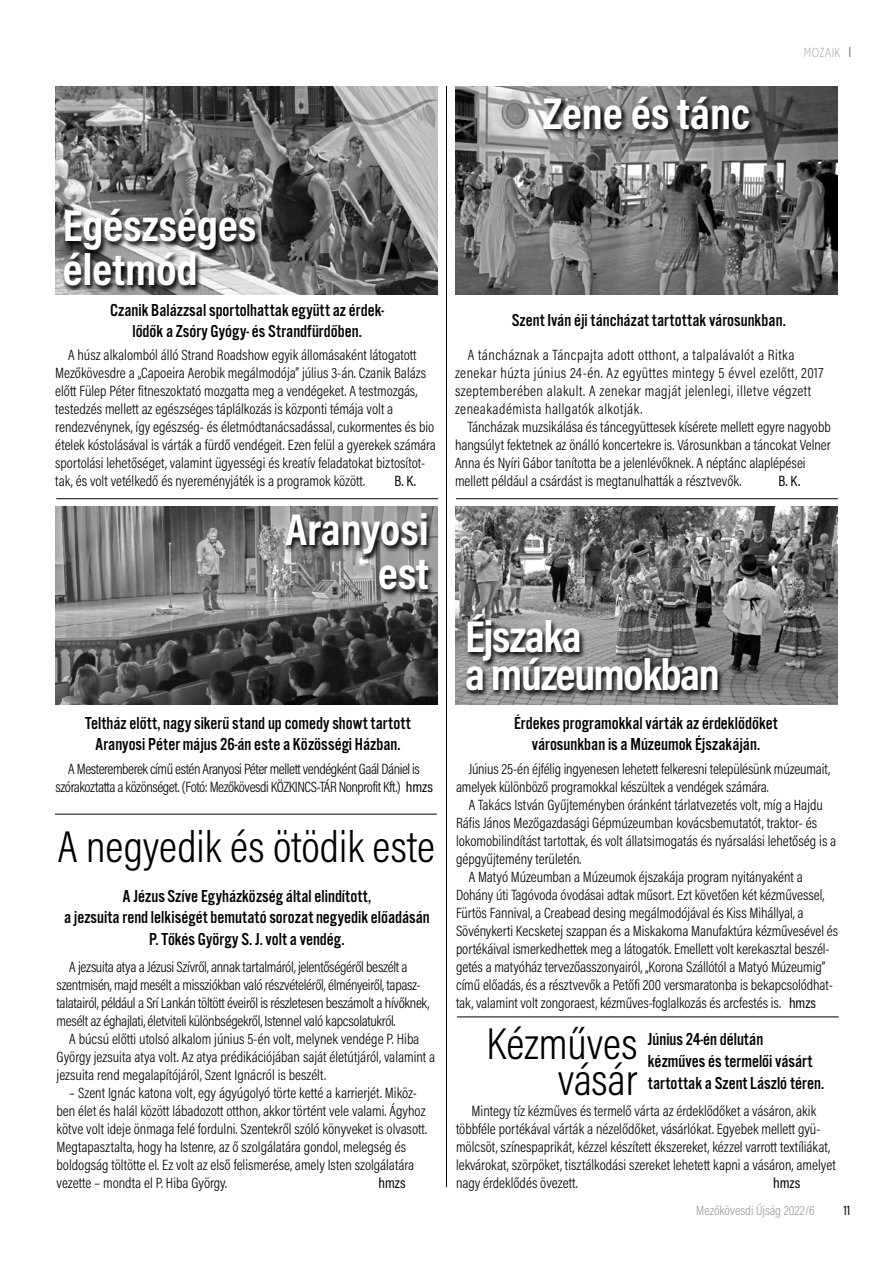
<style>
.page{position:relative;width:893px;height:1263px;background:#fff}
.page>*{position:absolute;margin:0;border:0;box-sizing:border-box;transform-origin:0 0}
.t1{font:700 45px/43.5px "Acumin Pro Cond";color:#fff}
.t2{font:300 45px/36px "Acumin Pro Cond";color:#000;text-align:right}
.t3{font:700 45px/37.5px "Acumin Pro Cond";letter-spacing:-.03em;color:#fff}
.t4{font:18px/21.6px "Alternate Got No 3 D";color:#000;text-align:center}
.t5{font:300 15px/18px "Acumin Pro Cond";color:#000}
.t6{font:300 15px/18px "Acumin Pro Cond";letter-spacing:-.02em;color:#000}
.t7{font:300 15px/18px "Acumin Pro Cond";letter-spacing:.03em;color:#000}
.t8{font:300 15px/18px "Acumin Pro Cond";letter-spacing:-.03em;color:#000;text-align:center}
.t9{font:15px "Acumin Pro Cond";color:#000}
.t10{font:300 13.5px "Acumin Pro Cond";color:#9d9d9c}
.t11{font:200 13.5px "Ingra Cd";color:#9d9d9c}
.t12{font:13.5px "Acumin Pro Cond";color:#000}
.s1{font-weight:400}
</style>
<div class="page">
<img style="left:456px;top:506px;width:381px;height:198px">
<img style="left:56px;top:506px;width:382px;height:198px">
<img style="left:455px;top:86px;width:383px;height:208px">
<img style="left:55px;top:86px;width:383px;height:208px">
<svg style="left:464px;top:614px;width:260px;height:84px;background:#676767"></svg>
<svg style="left:61px;top:208px;width:201px;height:85px;background:#6e6e6d"></svg>
<svg style="left:542px;top:95px;width:214px;height:41px;background:#5c5c5b"></svg>
<svg style="left:283px;top:512px;width:152px;height:85px;background:#747473"></svg>
<hr style="left:446px;top:86px;width:1px;height:1101px;background:#000">
<hr style="left:56px;top:498px;width:382px;height:1px;background:#000">
<hr style="left:456px;top:498px;width:382px;height:1px;background:#000">
<hr style="left:55px;top:814px;width:382px;height:1px;background:#000">
<hr style="left:457px;top:1016px;width:382px;height:1px;background:#000">
<h1 class="t1" style="left:543px;top:90px;width:209px">Zene és tánc</h1>
<p class="t11" style="left:803px;top:44px;width:39px">MOZAIK</p>
<h1 class="t1" style="left:63px;top:203px;width:195px">Egészséges életmód</h1>
<p class="t4" style="left:110px;top:299px;width:275px">Czanik Balázzsal sportolhattak együtt az érdek&shy;lődők a Zsóry Gyógy- és Strandfürdőben.</p>
<p class="t5" style="left:55px;top:346px;width:382px;text-indent:13px">A húsz alkalomból álló Strand Roadshow egyik állomásaként látogatott Mezőkövesdre a „Capoeira Aerobik megálmodója” július 3-án. Czanik Balázs előtt Fülep Péter fitneszoktató mozgatta meg a vendégeket. A testmozgás, testedzés mellett az egészséges táplálkozás is központi témája volt a rendezvénynek, így egészség- és életmódtanácsadással, cukormentes és bio ételek kóstolásával is várták a fürdő vendégeit. Ezen felül a gyerekek számára sportolási lehetőséget, valamint ügyességi és kreatív feladatokat biztosítot&shy;tak, és volt vetélkedő és nyereményjáték is a programok között.</p>
<p class="t4" style="left:512px;top:310px;width:275px">Szent Iván éji táncházat tartottak városunkban.</p>
<p class="t7" style="left:455px;top:346px;width:370px;text-indent:13px">A táncháznak a Táncpajta adott otthont, a talpalávalót a Ritka zenekar húzta június 24-én. Az együttes mintegy 5 évvel ezelőtt, 2017 szeptemberében alakult. A zenekar magját jelenlegi, illetve végzett zeneakadémista hallgatók alkotják.</p>
<p class="t5" style="left:455px;top:418px;width:377px;text-indent:13px">Táncházak muzsikálása és táncegyüttesek kísérete mellett egyre nagyobb hangsúlyt fektetnek az önálló koncertekre is. Városunkban a táncokat Velner Anna és Nyíri Gábor tanította be a jelenlévőknek. A néptánc alaplépései mellett például a csárdást is megtanulhatták a résztvevők.</p>
<p class="t9" style="left:394px;top:471px;width:23px">B. K.</p>
<p class="t9" style="left:778px;top:471px;width:23px">B. K.</p>
<h1 class="t1" style="left:285px;top:507px;width:145px;text-align:right">Aranyosi est</h1>
<h1 class="t3" style="left:465px;top:617px;width:256px">Éjszaka<br>a múzeumokban</h1>
<p class="t4" style="left:514px;top:712px;width:265px">Érdekes programokkal várták az érdeklődőket városunkban is a Múzeumok Éjszakáján.</p>
<p class="t5" style="left:456px;top:760px;width:376px;text-indent:13px">Június 25-én éjfélig ingyenesen lehetett felkeresni településünk múzeumait, amelyek különböző programokkal készültek a vendégek számára.</p>
<p class="t5" style="left:469px;top:796px;width:356px">A Takács István Gyűjteményben óránként tárlatvezetés volt, míg a Hajdu</p>
<p class="t5" style="left:456px;top:814px;width:363px">Ráfis János Mezőgazdasági Gépmúzeumban kovácsbemutatót, traktor- és</p>
<p class="t5" style="left:456px;top:832px;width:382px">lokomobilindítást tartottak, és volt állatsimogatás és nyársalási lehetőség is a</p>
<p class="t5" style="left:456px;top:850px;width:127px">gépgyűjtemény területén.</p>
<p class="t5" style="left:469px;top:868px;width:335px">A Matyó Múzeumban a Múzeumok éjszakája program nyitányaként a</p>
<p class="t5" style="left:456px;top:886px;width:370px">Dohány úti Tagóvoda óvodásai adtak műsort. Ezt követően két kézművessel,</p>
<p class="t5" style="left:456px;top:904px;width:349px">Fürtös Fannival, a Creabead desing megálmodójával és Kiss Mihállyal, a</p>
<p class="t5" style="left:456px;top:922px;width:384px">Sövénykerti Kecsketej szappan és a Miskakoma Manufaktúra kézművesével és</p>
<p class="t5" style="left:456px;top:940px;width:375px">portékáival ismerkedhettek meg a látogatók. Emellett volt kerekasztal beszél-</p>
<p class="t5" style="left:456px;top:958px;width:371px">getés a matyóház tervezőasszonyairól, „Korona Szállótól a Matyó Múzeumig”</p>
<p class="t5" style="left:456px;top:976px;width:378px">című előadás, és a résztvevők a Petőfi 200 versmaratonba is bekapcsolódhat-</p>
<p class="t5" style="left:456px;top:994px;width:326px">tak, valamint volt zongoraest, kézműves-foglalkozás és arcfestés is.</p>
<p class="t4" style="left:85px;top:712px;width:327px">Teltház előtt, nagy sikerű stand up comedy showt tartott<br>Aranyosi Péter május 26-án este a Közösségi Házban.</p>
<p class="t8" style="left:56px;top:760px;width:379px">A Mesteremberek című estén Aranyosi Péter mellett vendégként Gaál Dániel is szórakoztatta a közönséget. (Fotó: Mezőkövesdi KÖZKINCS-TÁR Nonprofit Kft.) <span class="s1">hmzs</span></p>
<h1 class="t2" style="left:58px;top:828px;width:379px">A negyedik és ötödik este</h1>
<p class="t4" style="left:64px;top:885px;width:367px">A Jézus Szíve Egyházközség által elindított,<br>a jezsuita rend lelkiségét bemutató sorozat negyedik előadásán<br>P. Tőkés György S. J. volt a vendég.</p>
<p class="t6" style="left:57px;top:958px;width:374px;text-indent:13px">A jezsuita atya a Jézusi Szívről, annak tartalmáról, jelentőségéről beszélt a szentmisén, majd mesélt a missziókban való részvételéről, élményeiről, tapasz&shy;talatairól, például a Srí Lankán töltött éveiről is részletesen beszámolt a hívőknek, mesélt az éghajlati, életviteli különbségekről, Istennel való kapcsolatukról.</p>
<p class="t5" style="left:57px;top:1030px;width:380px;text-indent:13px">A búcsú előtti utolsó alkalom június 5-én volt, melynek vendége P. Hiba<br>György jezsuita atya volt. Az atya prédikációjában saját életútjáról, valamint a jezsuita rend megalapítójáról, Szent Ignácról is beszélt.</p>
<p class="t5" style="left:57px;top:1084px;width:372px;text-indent:13px">– Szent Ignác katona volt, egy ágyúgolyó törte ketté a karrierjét. Miköz&shy;ben élet és halál között lábadozott otthon, akkor történt vele valami. Ágyhoz kötve volt ideje önmaga felé fordulni. Szentekről szóló könyveket is olvasott.<br>Megtapasztalta, hogy ha Istenre, az ő szolgálatára gondol, melegség és boldogság töltötte el. Ez volt az első felismerése, amely Isten szolgálatára vezette – mondta el P. Hiba György.</p>
<p class="t9" style="left:789px;top:993px;width:29px">hmzs</p>
<h1 class="t2" style="left:486px;top:1024px;width:153px">Kézműves vásár</h1>
<p class="t4" style="left:648px;top:1029px;width:178px;text-align:left">Június 24-én délután kézműves és termelői vásárt tartottak a Szent László téren.</p>
<p class="t5" style="left:456px;top:1102px;width:381px;text-indent:16px">Mintegy tíz kézműves és termelő várta az érdeklődőket a vásáron, akik többféle portékával várták a nézelődőket, vásárlókat. Egyebek mellett gyü&shy;mölcsöt, színespaprikát, kézzel készített ékszereket, kézzel varrott textíliákat, lekvárokat, szörpöket, tisztálkodási szereket lehetett kapni a vásáron, amelyet nagy érdeklődés övezett.</p>
<p class="t9" style="left:378px;top:1173px;width:29px">hmzs</p>
<p class="t9" style="left:773px;top:1173px;width:29px">hmzs</p>
<p class="t10" style="left:696px;top:1202px;width:120px">Mezőkövesdi Újság 2022/6</p>
<p class="t12" style="left:843px;top:1202px;width:8px">11</p>
</div>
